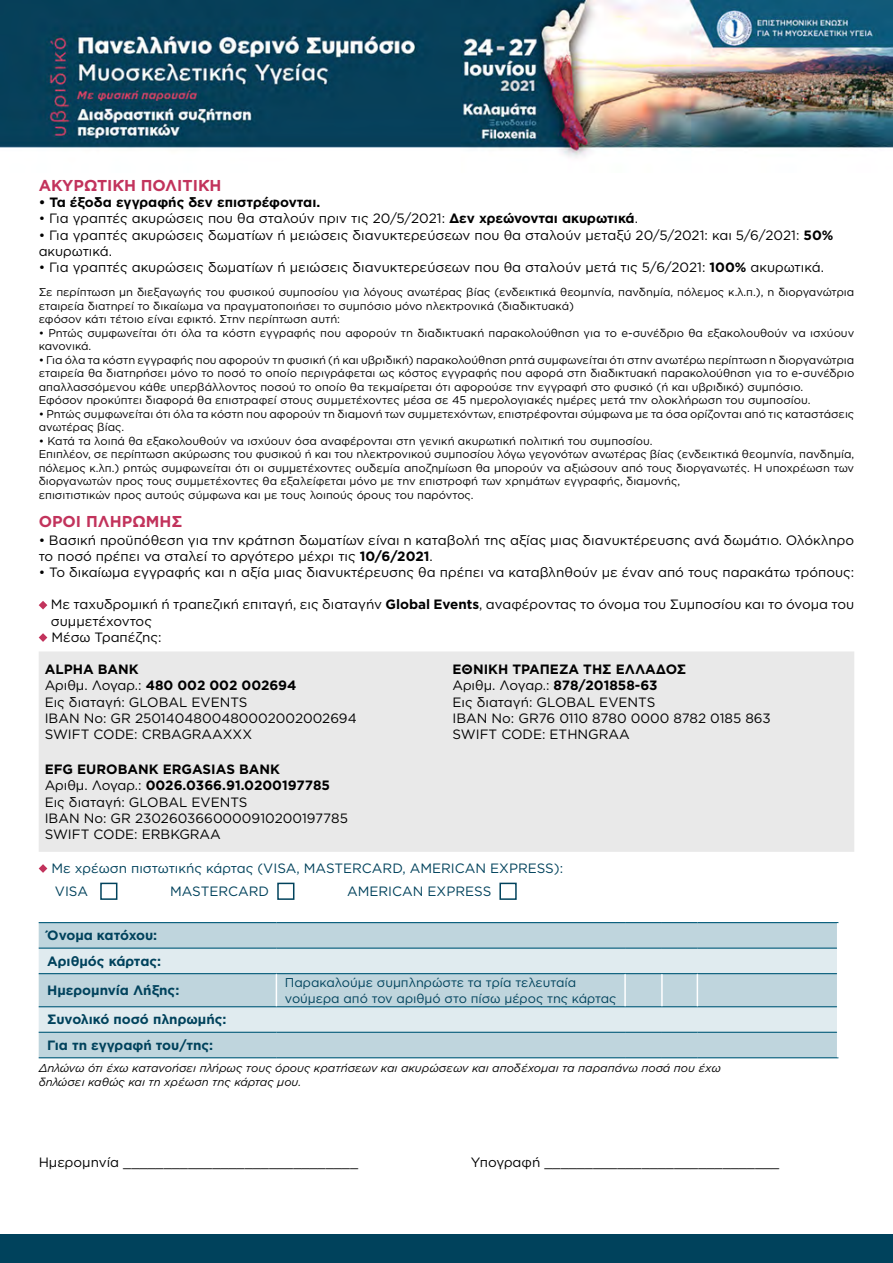
<style>
.page{position:relative;width:893px;height:1263px;background:#fff}
.page>*{position:absolute;margin:0;border:0;box-sizing:border-box;transform-origin:0 0}
.t1{font:700 15.75px "Gotham Greek";color:#c2335c}
.t2{font:13.5px/16.2px "Gotham Greek";color:#000}
.t3{font:13.5px/23.4px "Gotham Greek";color:#00425c}
.t4{font:700 13.5px/25.5px "Gotham Greek";color:#00425c}
.t5{font:700 13.5px "Gotham Greek";color:#000}
.t6{font:12.75px/15.3px "Gotham Greek";color:#00425c}
.t7{font:italic 11.4px/13.6px "Gotham Greek";color:#000}
.t8{font:11.25px/13.5px "Gotham Greek";color:#000}
.s1{font-weight:700}
</style>
<div class="page">
<img style="left:0;top:0;width:893px;height:158px">
<div style="left:0;top:1234px;width:893px;height:29px;background:#00425c"></div>
<svg style="left:39px;top:601px;width:8px;height:8px"></svg>
<svg style="left:39px;top:633px;width:8px;height:9px"></svg>
<div style="left:39px;top:651px;width:815px;height:201px;background:#e9e9e9"></div>
<svg style="left:39px;top:864px;width:8px;height:9px"></svg>
<div style="left:100px;top:883px;width:17px;height:17px;background:#fff;border:2px solid #00425c"></div>
<div style="left:277px;top:883px;width:17px;height:17px;background:#fff;border:2px solid #00425c"></div>
<div style="left:499px;top:883px;width:18px;height:17px;background:#fff;border:2px solid #00425c"></div>
<div style="left:39px;top:923px;width:798px;height:134px;background:#bfd5dd"></div>
<svg style="left:39px;top:949px;width:798px;height:83px;background:#d0e0e6"></svg>
<hr style="left:39px;top:922px;width:237px;height:1px;background:#005978">
<hr style="left:276px;top:922px;width:349px;height:1px;background:#005978">
<hr style="left:625px;top:922px;width:37px;height:1px;background:#005978">
<hr style="left:662px;top:922px;width:35px;height:1px;background:#005978">
<hr style="left:697px;top:922px;width:141px;height:1px;background:#005978">
<hr style="left:39px;top:947px;width:237px;height:2px;background:#005978">
<hr style="left:276px;top:947px;width:349px;height:2px;background:#005978">
<hr style="left:625px;top:947px;width:37px;height:2px;background:#005978">
<hr style="left:662px;top:947px;width:35px;height:2px;background:#005978">
<hr style="left:697px;top:947px;width:140px;height:2px;background:#005978">
<hr style="left:39px;top:973px;width:237px;height:1px;background:#005978">
<hr style="left:276px;top:973px;width:349px;height:1px;background:#005978">
<hr style="left:625px;top:973px;width:37px;height:1px;background:#005978">
<hr style="left:662px;top:973px;width:35px;height:1px;background:#005978">
<hr style="left:697px;top:973px;width:140px;height:1px;background:#005978">
<hr style="left:39px;top:1006px;width:237px;height:1px;background:#005978">
<hr style="left:276px;top:1006px;width:349px;height:1px;background:#005978">
<hr style="left:625px;top:1006px;width:37px;height:1px;background:#005978">
<hr style="left:662px;top:1006px;width:35px;height:1px;background:#005978">
<hr style="left:697px;top:1006px;width:140px;height:1px;background:#005978">
<hr style="left:39px;top:1032px;width:237px;height:1px;background:#005978">
<hr style="left:276px;top:1032px;width:349px;height:1px;background:#005978">
<hr style="left:625px;top:1032px;width:37px;height:1px;background:#005978">
<hr style="left:662px;top:1032px;width:35px;height:1px;background:#005978">
<hr style="left:697px;top:1032px;width:140px;height:1px;background:#005978">
<hr style="left:39px;top:1057px;width:237px;height:1px;background:#005978">
<hr style="left:276px;top:1057px;width:349px;height:1px;background:#005978">
<hr style="left:625px;top:1057px;width:37px;height:1px;background:#005978">
<hr style="left:662px;top:1057px;width:35px;height:1px;background:#005978">
<hr style="left:697px;top:1057px;width:141px;height:1px;background:#005978">
<hr style="left:276px;top:974px;width:1px;height:32px;background:#fff">
<hr style="left:624px;top:974px;width:2px;height:32px;background:#fff">
<hr style="left:661px;top:974px;width:2px;height:32px;background:#fff">
<hr style="left:697px;top:974px;width:1px;height:32px;background:#fff">
<h1 class="t1" style="left:39px;top:176px;width:184px">ΑΚΥΡΩΤΙΚΉ ΠΟΛΙΤΙΚΉ</h1>
<p class="t5" style="left:39px;top:195px;width:283px">• Τα έξοδα εγγραφής δεν επιστρέφονται.</p>
<p class="t2" style="left:39px;top:210px;width:601px">• Για γραπτές ακυρώσεις που θα σταλούν πριν τις 20/5/2021: <span class="s1">Δεν χρεώνονται ακυρωτικά</span>.</p>
<p class="t2" style="left:39px;top:226px;width:796px">• Για γραπτές ακυρώσεις δωματίων ή μειώσεις διανυκτερεύσεων που θα σταλούν μεταξύ 20/5/2021: και 5/6/2021: <span class="s1">50% </span>ακυρωτικά.</p>
<p class="t2" style="left:39px;top:259px;width:787px">• Για γραπτές ακυρώσεις δωματίων ή μειώσεις διανυκτερεύσεων που θα σταλούν μετά τις 5/6/2021: <span class="s1">100%</span> ακυρωτικά.</p>
<p class="t8" style="left:39px;top:285px;width:817px">Σε περίπτωση μη διεξαγωγής του φυσικού συμποσίου για λόγους ανωτέρας βίας (ενδεικτικά θεομηνία, πανδημία, πόλεμος κ.λ.π.), η διοργανώτρια εταιρεία διατηρεί το δικαίωμα να πραγματοποιήσει το συμπόσιο μόνο ηλεκτρονικά (διαδικτυακά)<br>εφόσον κάτι τέτοιο είναι εφικτό. Στην περίπτωση αυτή:</p>
<p class="t8" style="left:39px;top:326px;width:817px">• Ρητώς συμφωνείται ότι όλα τα κόστη εγγραφής που αφορούν τη διαδικτυακή παρακολούθηση για το e-συνέδριο θα εξακολουθούν να ισχύουν κανονικά.</p>
<p class="t8" style="left:39px;top:353px;width:817px">• Για όλα τα κόστη εγγραφής που αφορούν τη φυσική (ή και υβριδική) παρακολούθηση ρητά συμφωνείται ότι στην ανωτέρω περίπτωση η διοργανώτρια εταιρεία θα διατηρήσει μόνο το ποσό το οποίο περιγράφεται ως κόστος εγγραφής που αφορά στη διαδικτυακή παρακολούθηση για το e-συνέδριο απαλλασσόμενου κάθε υπερβάλλοντος ποσού το οποίο θα τεκμαίρεται ότι αφορούσε την εγγραφή στο φυσικό (ή και υβριδικό) συμπόσιο.<br>Εφόσον προκύπτει διαφορά θα επιστραφεί στους συμμετέχοντες μέσα σε 45 ημερολογιακές ημέρες μετά την ολοκλήρωση του συμποσίου.</p>
<p class="t8" style="left:39px;top:407px;width:817px">• Ρητώς συμφωνείται ότι όλα τα κόστη που αφορούν τη διαμονή των συμμετεχόντων, επιστρέφονται σύμφωνα με τα όσα ορίζονται από τις καταστάσεις ανωτέρας βίας.</p>
<p class="t8" style="left:39px;top:434px;width:817px">• Κατά τα λοιπά θα εξακολουθούν να ισχύουν όσα αναφέρονται στη γενική ακυρωτική πολιτική του συμποσίου.<br>Επιπλέον, σε περίπτωση ακύρωσης του φυσικού ή και του ηλεκτρονικού συμποσίου λόγω γεγονότων ανωτέρας βίας (ενδεικτικά θεομηνία, πανδημία, πόλεμος κ.λπ.) ρητώς συμφωνείται ότι οι συμμετέχοντες ουδεμία αποζημίωση θα μπορούν να αξιώσουν από τους διοργανωτές. Η υποχρέωση των διοργανωτών προς τους συμμετέχοντες θα εξαλείφεται μόνο με την επιστροφή των χρημάτων εγγραφής, διαμονής,<br>επισιτιστικών προς αυτούς σύμφωνα και με τους λοιπούς όρους του παρόντος.</p>
<h1 class="t1" style="left:39px;top:512px;width:145px">ΟΡΟΙ ΠΛΗΡΩΜΗΣ</h1>
<p class="t2" style="left:39px;top:532px;width:817px">• Βασική προϋπόθεση για την κράτηση δωματίων είναι η καταβολή της αξίας μιας διανυκτέρευσης ανά δωμάτιο. Ολόκληρο το ποσό πρέπει να σταλεί το αργότερο μέχρι τις <span class="s1">10/6/2021</span>.</p>
<p class="t2" style="left:39px;top:564px;width:817px">• Το δικαίωμα εγγραφής και η αξία μιας διανυκτέρευσης θα πρέπει να καταβληθούν με έναν από τους παρακάτω τρόπους:</p>
<p class="t2" style="left:51px;top:596px;width:805px">Με ταχυδρομική ή τραπεζική επιταγή, εις διαταγήν <span class="s1">Global Events</span>, αναφέροντας το όνομα του Συμποσίου και το όνομα του συμμετέχοντος<br>Μέσω Τραπέζης:</p>
<p class="t2" style="left:45px;top:661px;width:314px"><span class="s1">ALPHA BANK<br></span>Αριθμ. Λογαρ.: <span class="s1">480 002 002 002694<br></span>Εις διαταγή: GLOBAL EVENTS<br>IBAN No: GR 2501404800480002002002694<br>SWIFT CODE: CRBAGRAAXXX</p>
<p class="t2" style="left:452px;top:661px;width:320px"><span class="s1">ΕΘΝΙΚΗ ΤΡΑΠΕΖΑ ΤΗΣ ΕΛΛΑΔΟΣ<br></span>Αριθμ. Λογαρ.: <span class="s1">878/201858-63<br></span>Εις διαταγή: GLOBAL EVENTS<br>IBAN No: GR76 0110 8780 0000 8782 0185 863<br>SWIFT CODE: ETHNGRAA</p>
<p class="t2" style="left:45px;top:761px;width:305px"><span class="s1">EFG EUROBANK ERGASIAS BANK<br></span>Αριθμ. Λογαρ.: <span class="s1">0026.0366.91.0200197785<br></span>Εις διαταγή: GLOBAL EVENTS<br>IBAN No: GR 2302603660000910200197785<br>SWIFT CODE: ERBKGRAA</p>
<p class="t3" style="left:51px;top:856px;width:513px">Με χρέωση πιστωτικής κάρτας (VISA, MASTERCARD, AMERICAN EXPRESS):<br>VISA</p>
<p class="t3" style="left:170px;top:879px;width:101px">MASTERCARD</p>
<p class="t3" style="left:347px;top:879px;width:146px">AMERICAN EXPRESS</p>
<p class="t4" style="left:47px;top:922px;width:116px">Όνομα κατόχου:<br>Αριθμός κάρτας:</p>
<p class="t4" style="left:47px;top:977px;width:134px">Ημερομηνία Λήξης:</p>
<p class="t6" style="left:285px;top:975px;width:333px">Παρακαλούμε συμπληρώστε τα τρία τελευταία νούμερα από τον αριθμό στο πίσω μέρος της κάρτας</p>
<p class="t4" style="left:47px;top:1006px;width:181px">Συνολικό ποσό πληρωμής:<br>Για τη εγγραφή του/της:</p>
<p class="t7" style="left:39px;top:1061px;width:684px">Δηλώνω ότι έχω κατανοήσει πλήρως τους όρους κρατήσεων και ακυρώσεων και αποδέχομαι τα παραπάνω ποσά που έχω δηλώσει καθώς και τη χρέωση της κάρτας μου.</p>
<p class="t2" style="left:39px;top:1153px;width:321px">Ημερομηνία _____________________________</p>
<p class="t2" style="left:471px;top:1153px;width:310px">Υπογραφή _____________________________</p>
</div>
